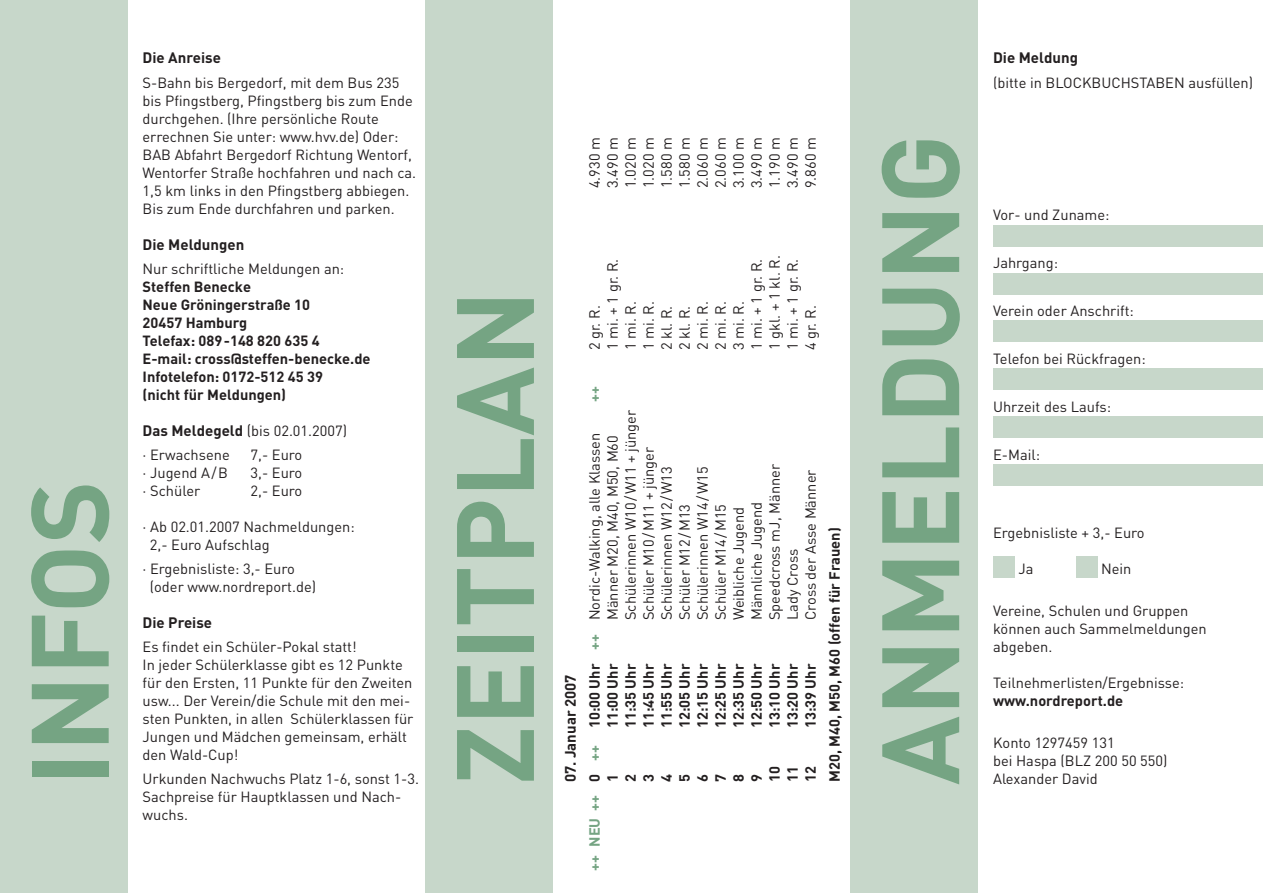
<style>
.page{position:relative;width:1263px;height:893px;background:#fff}
.page>*{position:absolute;margin:0;border:0;box-sizing:border-box;transform-origin:0 0}
.t1{font:700 108px "DIN";color:#75a483}
.t2{font:700 15px "DIN";color:#231f20}
.t3{font:14.7px/18px "DIN";color:#231f20}
.t4{font:700 14.7px/18px "DIN";color:#231f20}
.t5{font:700 14.7px "DIN";color:#75a483}
.s1{font-weight:700;font-size:15px}
.s2{font-size:15px}
</style>
<div class="page">
<div style="left:850px;top:0;width:128px;height:893px;background:#c7d7ca"></div>
<div style="left:425px;top:0;width:128px;height:893px;background:#c7d7ca"></div>
<div style="left:0;top:0;width:128px;height:893px;background:#c7d7ca"></div>
<div style="left:993px;top:225px;width:270px;height:22px;background:#c7d7ca"></div>
<div style="left:993px;top:273px;width:270px;height:22px;background:#c7d7ca"></div>
<div style="left:993px;top:320px;width:270px;height:22px;background:#c7d7ca"></div>
<div style="left:993px;top:368px;width:270px;height:22px;background:#c7d7ca"></div>
<div style="left:993px;top:416px;width:270px;height:22px;background:#c7d7ca"></div>
<div style="left:993px;top:556px;width:22px;height:22px;background:#c7d7ca"></div>
<div style="left:1076px;top:556px;width:21px;height:22px;background:#c7d7ca"></div>
<div style="left:993px;top:464px;width:270px;height:22px;background:#c7d7ca"></div>
<h1 class="t1" style="left:-1px;top:785px;width:306px;rotate:-90deg">INFOS</h1>
<p class="t2" style="left:143px;top:48px;width:80px">Die Anreise</p>
<p class="t3" style="left:143px;top:73px;width:275px">S-Bahn bis Bergedorf, mit dem Bus 235 bis Pfingstberg, Pfingstberg bis zum Ende durchgehen. (Ihre persönliche Route errechnen Sie unter: www.hvv.de) Oder:<br>BAB Abfahrt Bergedorf Richtung Wentorf, Wentorfer Straße hochfahren und nach ca.<br>1,5 km links in den Pfingstberg abbiegen.<br>Bis zum Ende durchfahren und parken.</p>
<p class="t2" style="left:143px;top:234px;width:103px">Die Meldungen</p>
<p class="t3" style="left:143px;top:259px;width:203px">Nur schriftliche Meldungen an:</p>
<p class="t4" style="left:143px;top:277px;width:229px">Steffen Benecke<br>Neue Gröningerstraße 10<br>20457 Hamburg<br>Telefax: 089-148 820 635 4<br>E-mail: cross@steffen-benecke.de<br>Infotelefon: 0172-512 45 39<br>(nicht für Meldungen)</p>
<p class="t3" style="left:143px;top:418px;width:206px;line-height:24px"><span class="s1">Das Meldegeld</span> <span class="s2">(</span>bis 02.01.2007) · Erwachsene</p>
<p class="t3" style="left:251px;top:445px;width:53px">7,- Euro</p>
<p class="t3" style="left:143px;top:463px;width:87px">· Jugend A/B</p>
<p class="t3" style="left:251px;top:463px;width:53px">3,- Euro</p>
<p class="t3" style="left:143px;top:481px;width:59px">· Schüler</p>
<p class="t3" style="left:251px;top:481px;width:53px">2,- Euro</p>
<p class="t3" style="left:150px;top:517px;width:206px;text-indent:-7px">· Ab 02.01.2007 Nachmeldungen:<br>2,- Euro Aufschlag</p>
<p class="t3" style="left:150px;top:559px;width:168px;text-indent:-7px">· Ergebnisliste: 3,- Euro (oder www.nordreport.de)</p>
<p class="t2" style="left:143px;top:612px;width:71px">Die Preise</p>
<p class="t3" style="left:143px;top:637px;width:272px">Es findet ein Schüler-Pokal statt!<br>In jeder Schülerklasse gibt es 12 Punkte für den Ersten, 11 Punkte für den Zweiten usw... Der Verein/die Schule mit den mei&shy;sten Punkten, in allen Schülerklassen für Jungen und Mädchen gemeinsam, erhält den Wald-Cup!</p>
<p class="t3" style="left:143px;top:769px;width:278px">Urkunden Nachwuchs Platz 1-6, sonst 1-3.<br>Sachpreise für Hauptklassen und Nach&shy;wuchs.</p>
<h1 class="t1" style="left:424px;top:785px;width:496px;rotate:-90deg">ZEITPLAN</h1>
<p class="t3" style="left:585px;top:188px;width:52px;rotate:-90deg">4.930 m</p>
<p class="t3" style="left:603px;top:188px;width:52px;rotate:-90deg">3.490 m</p>
<p class="t3" style="left:747px;top:188px;width:52px;rotate:-90deg">3.490 m</p>
<p class="t3" style="left:765px;top:188px;width:52px;rotate:-90deg">1.190 m</p>
<p class="t3" style="left:783px;top:188px;width:52px;rotate:-90deg">3.490 m</p>
<p class="t3" style="left:621px;top:188px;width:52px;rotate:-90deg">1.020 m</p>
<p class="t3" style="left:639px;top:188px;width:52px;rotate:-90deg">1.020 m</p>
<p class="t3" style="left:657px;top:188px;width:52px;rotate:-90deg">1.580 m</p>
<p class="t3" style="left:675px;top:188px;width:52px;rotate:-90deg">1.580 m</p>
<p class="t3" style="left:693px;top:188px;width:52px;rotate:-90deg">2.060 m</p>
<p class="t3" style="left:711px;top:188px;width:52px;rotate:-90deg">2.060 m</p>
<p class="t3" style="left:729px;top:188px;width:52px;rotate:-90deg">3.100 m</p>
<p class="t3" style="left:801px;top:188px;width:52px;rotate:-90deg">9.860 m</p>
<p class="t3" style="left:765px;top:350px;width:96px;rotate:-90deg">1 gkl. + 1 kl. R.</p>
<p class="t3" style="left:603px;top:350px;width:93px;rotate:-90deg">1 mi. + 1 gr. R.</p>
<p class="t3" style="left:747px;top:350px;width:93px;rotate:-90deg">1 mi. + 1 gr. R.</p>
<p class="t3" style="left:783px;top:350px;width:93px;rotate:-90deg">1 mi. + 1 gr. R.</p>
<p class="t3" style="left:621px;top:350px;width:50px;rotate:-90deg">1 mi. R.</p>
<p class="t3" style="left:639px;top:350px;width:50px;rotate:-90deg">1 mi. R.</p>
<p class="t3" style="left:693px;top:350px;width:50px;rotate:-90deg">2 mi. R.</p>
<p class="t3" style="left:711px;top:350px;width:50px;rotate:-90deg">2 mi. R.</p>
<p class="t3" style="left:729px;top:350px;width:50px;rotate:-90deg">3 mi. R.</p>
<p class="t3" style="left:585px;top:350px;width:46px;rotate:-90deg">2 gr. R.</p>
<p class="t3" style="left:801px;top:350px;width:46px;rotate:-90deg">4 gr. R.</p>
<p class="t3" style="left:657px;top:350px;width:46px;rotate:-90deg">2 kl. R.</p>
<p class="t3" style="left:675px;top:350px;width:46px;rotate:-90deg">2 kl. R.</p>
<p class="t2" style="left:561px;top:782px;width:109px;rotate:-90deg">07. Januar 2007</p>
<p class="t5" style="left:585px;top:402px;width:17px;rotate:-90deg">++</p>
<p class="t3" style="left:621px;top:620px;width:212px;rotate:-90deg">Schülerinnen W10/W11 + jünger</p>
<p class="t3" style="left:585px;top:620px;width:189px;rotate:-90deg">Nordic-Walking, alle Klassen</p>
<p class="t3" style="left:603px;top:620px;width:186px;rotate:-90deg">Männer M20, M40, M50, M60</p>
<p class="t3" style="left:639px;top:620px;width:175px;rotate:-90deg">Schüler M10/M11 + jünger</p>
<p class="t3" style="left:765px;top:620px;width:158px;rotate:-90deg">Speedcross mJ, Männer</p>
<p class="t3" style="left:693px;top:620px;width:155px;rotate:-90deg">Schülerinnen W14/W15</p>
<p class="t3" style="left:657px;top:620px;width:155px;rotate:-90deg">Schülerinnen W12/W13</p>
<p class="t3" style="left:801px;top:620px;width:152px;rotate:-90deg">Cross der Asse Männer</p>
<p class="t3" style="left:747px;top:620px;width:120px;rotate:-90deg">Männliche Jugend</p>
<p class="t3" style="left:711px;top:620px;width:118px;rotate:-90deg">Schüler M14/M15</p>
<p class="t3" style="left:675px;top:620px;width:118px;rotate:-90deg">Schüler M12/M13</p>
<p class="t3" style="left:729px;top:620px;width:115px;rotate:-90deg">Weibliche Jugend</p>
<p class="t3" style="left:783px;top:620px;width:73px;rotate:-90deg">Lady Cross</p>
<p class="t5" style="left:585px;top:650px;width:17px;rotate:-90deg">++</p>
<p class="t4" style="left:585px;top:728px;width:66px;rotate:-90deg">10:00 Uhr</p>
<p class="t4" style="left:603px;top:728px;width:66px;rotate:-90deg">11:00 Uhr</p>
<p class="t4" style="left:621px;top:728px;width:66px;rotate:-90deg">11:35 Uhr</p>
<p class="t4" style="left:639px;top:728px;width:66px;rotate:-90deg">11:45 Uhr</p>
<p class="t4" style="left:657px;top:728px;width:66px;rotate:-90deg">11:55 Uhr</p>
<p class="t4" style="left:675px;top:728px;width:66px;rotate:-90deg">12:05 Uhr</p>
<p class="t4" style="left:693px;top:728px;width:66px;rotate:-90deg">12:15 Uhr</p>
<p class="t4" style="left:711px;top:728px;width:66px;rotate:-90deg">12:25 Uhr</p>
<p class="t4" style="left:729px;top:728px;width:66px;rotate:-90deg">12:35 Uhr</p>
<p class="t4" style="left:747px;top:728px;width:66px;rotate:-90deg">12:50 Uhr</p>
<p class="t4" style="left:765px;top:728px;width:66px;rotate:-90deg">13:10 Uhr</p>
<p class="t4" style="left:783px;top:728px;width:66px;rotate:-90deg">13:20 Uhr</p>
<p class="t4" style="left:801px;top:728px;width:66px;rotate:-90deg">13:39 Uhr</p>
<p class="t5" style="left:585px;top:761px;width:17px;rotate:-90deg">++</p>
<p class="t4" style="left:801px;top:782px;width:17px;rotate:-90deg">12</p>
<p class="t4" style="left:765px;top:782px;width:17px;rotate:-90deg">10</p>
<p class="t4" style="left:783px;top:782px;width:17px;rotate:-90deg">11</p>
<p class="t4" style="left:657px;top:782px;width:9px;rotate:-90deg">4</p>
<p class="t4" style="left:711px;top:782px;width:9px;rotate:-90deg">7</p>
<p class="t4" style="left:729px;top:782px;width:9px;rotate:-90deg">8</p>
<p class="t4" style="left:639px;top:782px;width:9px;rotate:-90deg">3</p>
<p class="t4" style="left:747px;top:782px;width:9px;rotate:-90deg">9</p>
<p class="t4" style="left:675px;top:782px;width:9px;rotate:-90deg">5</p>
<p class="t4" style="left:621px;top:782px;width:9px;rotate:-90deg">2</p>
<p class="t4" style="left:693px;top:782px;width:9px;rotate:-90deg">6</p>
<p class="t4" style="left:585px;top:782px;width:9px;rotate:-90deg">0</p>
<p class="t4" style="left:603px;top:782px;width:9px;rotate:-90deg">1</p>
<p class="t5" style="left:585px;top:871px;width:77px;rotate:-90deg">++ NEU ++</p>
<p class="t4" style="left:825px;top:782px;width:256px;rotate:-90deg">M20, M40, M50, M60 (offen für Frauen)</p>
<h1 class="t1" style="left:849px;top:785px;width:652px;rotate:-90deg">ANMELDUNG</h1>
<p class="t2" style="left:993px;top:48px;width:86px">Die Meldung</p>
<p class="t3" style="left:993px;top:73px;width:261px">(bitte in BLOCKBUCHSTABEN ausfüllen)</p>
<p class="t3" style="left:993px;top:205px;width:118px">Vor- und Zuname:</p>
<p class="t3" style="left:993px;top:253px;width:67px">Jahrgang:</p>
<p class="t3" style="left:993px;top:301px;width:142px">Verein oder Anschrift:</p>
<p class="t3" style="left:993px;top:349px;width:154px">Telefon bei Rückfragen:</p>
<p class="t3" style="left:993px;top:397px;width:120px">Uhrzeit des Laufs:</p>
<p class="t3" style="left:993px;top:445px;width:49px">E-Mail:</p>
<p class="t3" style="left:993px;top:523px;width:153px">Ergebnisliste + 3,- Euro</p>
<p class="t3" style="left:1018px;top:559px;width:17px">Ja</p>
<p class="t3" style="left:1101px;top:559px;width:32px">Nein</p>
<p class="t3" style="left:993px;top:601px;width:215px">Vereine, Schulen und Gruppen können auch Sammelmeldungen abgeben.</p>
<p class="t3" style="left:993px;top:673px;width:193px">Teilnehmerlisten/Ergebnisse:</p>
<p class="t4" style="left:993px;top:691px;width:132px">www.nordreport.de</p>
<p class="t3" style="left:993px;top:733px;width:176px">Konto 1297459 131<br>bei Haspa (BLZ 200 50 550)<br>Alexander David</p>
</div>
